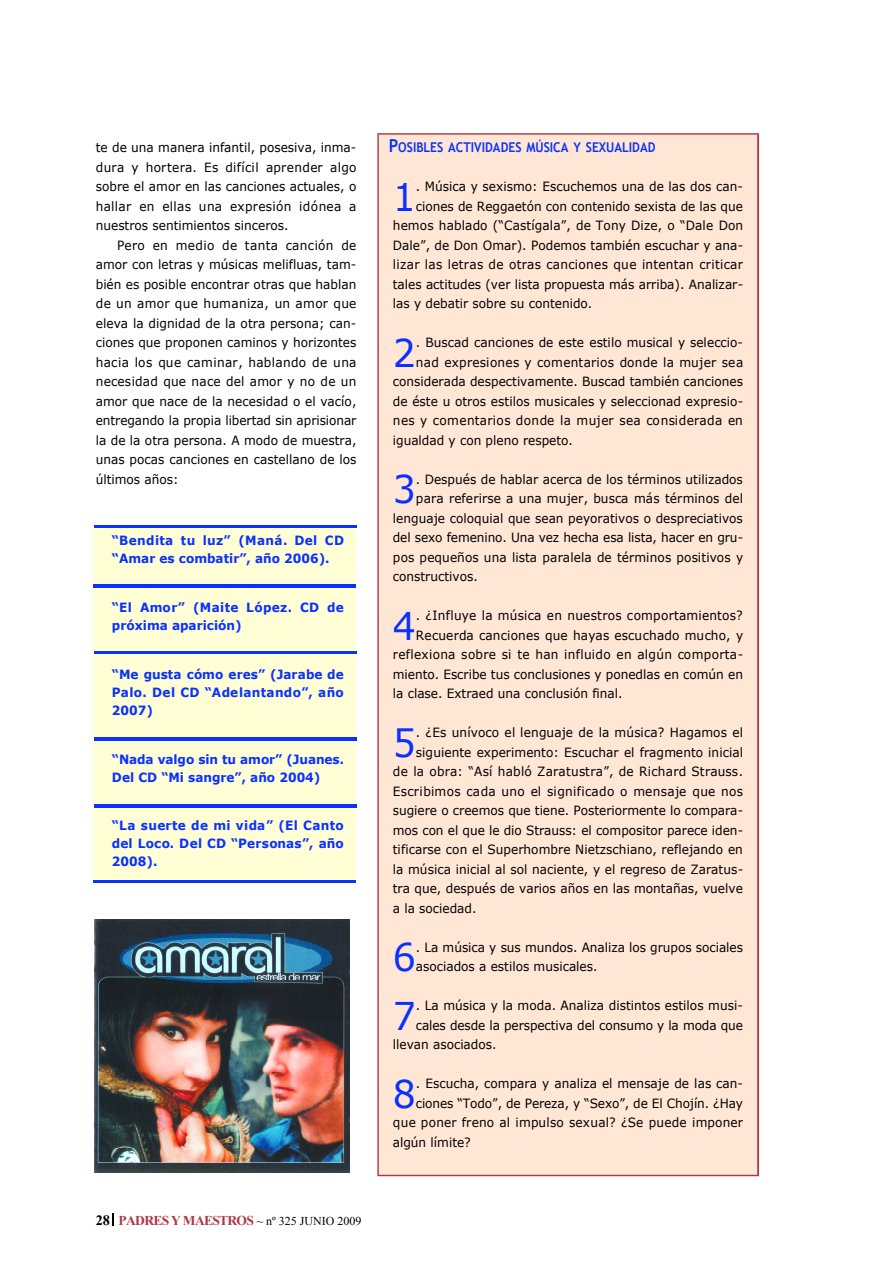
<style>
.page{position:relative;width:893px;height:1263px;background:#fff}
.page>*{position:absolute;margin:0;border:0;box-sizing:border-box;transform-origin:0 0}
.t1{font:38.25px "Verdana";color:#0a31ff;scale:.95 1}
.t2{font:700 13.5px "Trebuchet MS";color:#0a31ff;scale:.9 1}
.t3{font:700 13.5px "Times New Roman";letter-spacing:-.055em;color:#ae3746}
.t4{font:12.75px/19.5px "Verdana";color:#000;text-align:justify;scale:.95 1}
.t5{font:700 12.75px/18px "Verdana";color:#0a31ff;scale:.95 1}
.t6{font:12.75px "Verdana";letter-spacing:.025em;color:#000;scale:.95 1}
.t7{font:12.75px "Verdana";letter-spacing:.02em;color:#000;scale:.95 1}
.s1{font-size:14.25px;color:#000}
.s2{font-weight:400;font-size:12px;color:#000}
.s3{font-size:18px}
</style>
<div class="page">
<svg style="left:112px;top:1213px;width:1px;height:12px"></svg>
<div style="left:377px;top:133px;width:382px;height:1043px;background:#ffe6d5"></div>
<div style="left:94px;top:528px;width:262px;height:352px;background:#fffed5"></div>
<img style="left:95px;top:919px;width:255px;height:254px">
<hr style="left:94px;top:525px;width:263px;height:3px;background:#0a31ff">
<hr style="left:93px;top:879px;width:263px;height:3px;background:#0a31ff">
<hr style="left:93px;top:585px;width:263px;height:3px;background:#0a31ff">
<hr style="left:94px;top:651px;width:263px;height:3px;background:#0a31ff">
<hr style="left:94px;top:738px;width:262px;height:3px;background:#0a31ff">
<hr style="left:94px;top:805px;width:262px;height:3px;background:#0a31ff">
<p class="t4" style="left:96px;top:137px;width:276px">te de una manera infantil, posesiva, inma&shy;dura y hortera. Es difícil aprender algo sobre el amor en las canciones actuales, o hallar en ellas una expresión idónea a nuestros sentimientos sinceros.</p>
<p class="t4" style="left:96px;top:235px;width:276px;text-indent:21px">Pero en medio de tanta canción de amor con letras y músicas melifluas, tam&shy;bién es posible encontrar otras que hablan de un amor que humaniza, un amor que eleva la dignidad de la otra persona; can&shy;ciones que proponen caminos y horizontes hacia los que caminar, hablando de una necesidad que nace del amor y no de un amor que nace de la necesidad o el vacío, entregando la propia libertad sin aprisionar la de la otra persona. A modo de muestra, unas pocas canciones en castellano de los últimos años:</p>
<p class="t5" style="left:112px;top:531px;width:246px">“Bendita tu luz” (Maná. Del CD “Amar es combatir”, año 2006).</p>
<p class="t5" style="left:112px;top:598px;width:245px">“El Amor” (Maite López. CD de próxima aparición)</p>
<p class="t5" style="left:112px;top:665px;width:246px;text-align:justify">“Me gusta cómo eres” (Jarabe de Palo. Del CD “Adelantando”, año 2007)</p>
<p class="t5" style="left:112px;top:749px;width:246px">“Nada valgo sin tu amor” (Juanes.<br>Del CD “Mi sangre”, año 2004)</p>
<p class="t5" style="left:112px;top:816px;width:246px;text-align:justify">“La suerte de mi vida” (El Canto del Loco. Del CD “Personas”, año 2008).</p>
<p class="t3" style="left:96px;top:1213px;width:267px"><span class="s1">28</span> PADRESY MAESTROS <span class="s2">~ nº 325 JUNIO 2009</span></p>
<p class="t2" style="left:389px;top:140px;width:298px"><span class="s3">P</span>OSIBLES ACTIVIDADES MÚSICA Y SEXUALIDAD</p>
<h1 class="t1" style="left:393px;top:173px;width:26px">1</h1>
<p class="t4" style="left:416px;top:176px;width:346px">. Música y sexismo: Escuchemos una de las dos can-</p>
<p class="t4" style="left:416px;top:196px;width:346px">ciones de Reggaetón con contenido sexista de las que</p>
<p class="t4" style="left:393px;top:216px;width:370px">hemos hablado (“Castígala”, de Tony Dize, o “Dale Don</p>
<p class="t4" style="left:393px;top:235px;width:370px">Dale”, de Don Omar). Podemos también escuchar y ana-</p>
<p class="t6" style="left:393px;top:256px;width:370px">lizar las letras de otras canciones que intentan criticar</p>
<p class="t4" style="left:393px;top:274px;width:370px">tales actitudes (ver lista propuesta más arriba). Analizar-</p>
<p class="t4" style="left:393px;top:293px;width:211px">las y debatir sobre su contenido.</p>
<h1 class="t1" style="left:393px;top:328px;width:26px">2</h1>
<p class="t4" style="left:416px;top:333px;width:346px">. Buscad canciones de este estilo musical y seleccio-</p>
<p class="t7" style="left:416px;top:354px;width:346px">nad expresiones y comentarios donde la mujer sea</p>
<p class="t4" style="left:393px;top:371px;width:370px">considerada despectivamente. Buscad también canciones</p>
<p class="t4" style="left:393px;top:391px;width:370px">de éste u otros estilos musicales y seleccionad expresio-</p>
<p class="t6" style="left:393px;top:412px;width:370px">nes y comentarios donde la mujer sea considerada en</p>
<p class="t4" style="left:393px;top:430px;width:191px">igualdad y con pleno respeto.</p>
<h1 class="t1" style="left:393px;top:465px;width:26px">3</h1>
<p class="t4" style="left:416px;top:469px;width:346px">. Después de hablar acerca de los términos utilizados</p>
<p class="t4" style="left:416px;top:488px;width:346px">para referirse a una mujer, busca más términos del</p>
<p class="t4" style="left:393px;top:508px;width:370px">lenguaje coloquial que sean peyorativos o despreciativos</p>
<p class="t4" style="left:393px;top:527px;width:370px">del sexo femenino. Una vez hecha esa lista, hacer en gru-</p>
<p class="t4" style="left:393px;top:547px;width:370px">pos pequeños una lista paralela de términos positivos y</p>
<p class="t4" style="left:393px;top:567px;width:91px">constructivos.</p>
<h1 class="t1" style="left:393px;top:601px;width:26px">4</h1>
<p class="t7" style="left:416px;top:607px;width:346px">. ¿Influye la música en nuestros comportamientos?</p>
<p class="t4" style="left:416px;top:625px;width:346px">Recuerda canciones que hayas escuchado mucho, y</p>
<p class="t6" style="left:393px;top:646px;width:370px">reflexiona sobre si te han influido en algún comporta-</p>
<p class="t4" style="left:393px;top:664px;width:370px">miento. Escribe tus conclusiones y ponedlas en común en</p>
<p class="t4" style="left:393px;top:684px;width:243px">la clase. Extraed una conclusión final.</p>
<h1 class="t1" style="left:393px;top:718px;width:26px">5</h1>
<p class="t4" style="left:416px;top:722px;width:346px">. ¿Es unívoco el lenguaje de la música? Hagamos el</p>
<p class="t4" style="left:416px;top:742px;width:346px">siguiente experimento: Escuchar el fragmento inicial</p>
<p class="t7" style="left:393px;top:763px;width:370px">de la obra: “Así habló Zaratustra”, de Richard Strauss.</p>
<p class="t6" style="left:393px;top:783px;width:370px">Escribimos cada uno el significado o mensaje que nos</p>
<p class="t4" style="left:393px;top:801px;width:370px">sugiere o creemos que tiene. Posteriormente lo compara-</p>
<p class="t4" style="left:393px;top:820px;width:370px">mos con el que le dio Strauss: el compositor parece iden-</p>
<p class="t4" style="left:393px;top:839px;width:370px">tificarse con el Superhombre Nietzschiano, reflejando en</p>
<p class="t4" style="left:393px;top:859px;width:370px">la música inicial al sol naciente, y el regreso de Zaratus-</p>
<p class="t4" style="left:393px;top:878px;width:370px">tra que, después de varios años en las montañas, vuelve</p>
<p class="t4" style="left:393px;top:898px;width:90px">a la sociedad.</p>
<h1 class="t1" style="left:393px;top:933px;width:26px">6</h1>
<p class="t4" style="left:416px;top:937px;width:346px">. La música y sus mundos. Analiza los grupos sociales asociados a estilos musicales.</p>
<h1 class="t1" style="left:393px;top:992px;width:26px">7</h1>
<p class="t4" style="left:416px;top:995px;width:346px">. La música y la moda. Analiza distintos estilos musi-</p>
<p class="t4" style="left:416px;top:1015px;width:346px">cales desde la perspectiva del consumo y la moda que</p>
<p class="t4" style="left:393px;top:1035px;width:111px">llevan asociados.</p>
<h1 class="t1" style="left:393px;top:1069px;width:26px">8</h1>
<p class="t4" style="left:416px;top:1073px;width:346px">. Escucha, compara y analiza el mensaje de las can-</p>
<p class="t4" style="left:416px;top:1093px;width:346px">ciones “Todo”, de Pereza, y “Sexo”, de El Chojín. ¿Hay</p>
<p class="t7" style="left:393px;top:1114px;width:370px">que poner freno al impulso sexual? ¿Se puede imponer</p>
<p class="t4" style="left:393px;top:1132px;width:84px">algún límite?</p>
</div>
